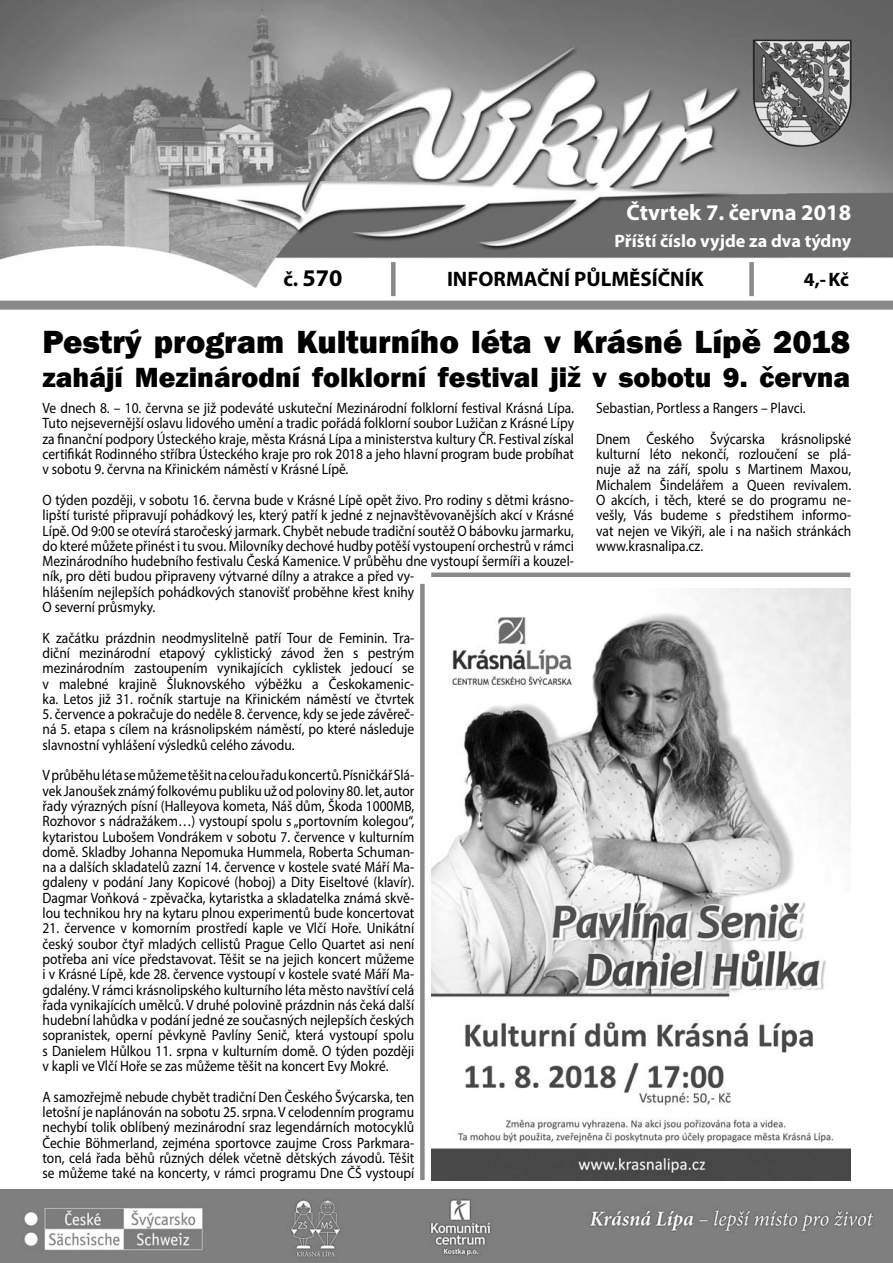
<style>
.page{position:relative;width:893px;height:1263px;background:#fff}
.page>*{position:absolute;margin:0;border:0;box-sizing:border-box;transform-origin:0 0}
.t1{font:800 33px "Franklin Gothic";color:#000}
.t2{font:800 28.5px "Franklin Gothic";color:#000}
.t3{font:700 24px "Myriad Pro";color:#000}
.t4{font:700 22.5px "Myriad Pro";color:#fff}
.t5{font:700 21px "Myriad Pro";color:#000}
.t6{font:700 19.5px "Myriad Pro";color:#000}
.t7{font:700 18px "Myriad Pro";color:#fff}
.t8{font:15px/15.3px "Myriad Pro";color:#000;text-align:justify;scale:.9 1}
.s1{font-size:21px}
</style>
<div class="page">
<img style="left:0;top:1189px;width:893px;height:74px">
<img style="left:0;top:0;width:788px;height:301px">
<div style="left:788px;top:0;width:105px;height:51px;background:#646464"></div>
<img style="left:841px;top:51px;width:52px;height:250px">
<img style="left:788px;top:158px;width:53px;height:143px">
<img style="left:748px;top:35px;width:107px;height:123px">
<div style="left:0;top:301px;width:893px;height:9px;background:#898989"></div>
<div style="left:391px;top:262px;width:5px;height:34px;background:#898989"></div>
<div style="left:749px;top:262px;width:5px;height:34px;background:#898989"></div>
<img style="left:431px;top:588px;width:419px;height:592px">
<div style="left:420px;top:584px;width:5px;height:596px;background:#898989"></div>
<div style="left:431px;top:572px;width:419px;height:5px;background:#898989"></div>
<h3 class="t4" style="left:627px;top:204px;width:226px">Čtvrtek 7. června 2018</h3>
<p class="t7" style="left:614px;top:234px;width:238px">Příští číslo vyjde za dva týdny</p>
<h3 class="t3" style="left:283px;top:269px;width:60px"><span class="s1">č.</span> 570</h3>
<h3 class="t5" style="left:447px;top:271px;width:258px">INFORMAČNÍ PŮLMĚSÍČNÍK</h3>
<h3 class="t6" style="left:804px;top:272px;width:47px">4,- Kč</h3>
<h1 class="t1" style="left:43px;top:323px;width:809px">Pestrý program Kulturního léta v Krásné Lípě 2018</h1>
<h2 class="t2" style="left:43px;top:361px;width:809px">zahájí Mezinárodní folklorní festival již v sobotu 9. června</h2>
<p class="t8" style="left:43px;top:402px;width:592px">Ve dnech 8. – 10. června se již podeváté uskuteční Mezinárodní folklorní festival Krásná Lípa.<br>Tuto nejsevernější oslavu lidového umění a tradic pořádá folklorní soubor Lužičan z Krásné Lípy za finanční podpory Ústeckého kraje, města Krásná Lípa a ministerstva kultury ČR. Festival získal certifikát Rodinného stříbra Ústeckého kraje pro rok 2018 a jeho hlavní program bude probíhat v sobotu 9. června na Křinickém náměstí v Krásné Lípě.</p>
<p class="t8" style="left:43px;top:494px;width:592px;text-align:left">O týden později, v sobotu 16. června bude v Krásné Lípě opět živo. Pro rodiny s dětmi krásno&shy;lipští turisté připravují pohádkový les, který patří k jedné z nejnavštěvovanějších akcí v Krásné Lípě. Od 9:00 se otevírá staročeský jarmark. Chybět nebude tradiční soutěž O bábovku jarmarku, do které můžete přinést i tu svou. Milovníky dechové hudby potěší vystoupení orchestrů v rámci Mezinárodního hudebního festivalu Česká Kamenice. V průběhu dne vystoupí šermíři a kouzel&shy;ník, pro děti budou připraveny výtvarné dílny a atrakce a před vy-<br>hlášením nejlepších pohádkových stanovišť proběhne křest knihy<br>O severní průsmyky.</p>
<p class="t8" style="left:43px;top:631px;width:415px">K začátku prázdnin neodmyslitelně patří Tour de Feminin. Tra&shy;diční mezinárodní etapový cyklistický závod žen s pestrým mezinárodním zastoupením vynikajících cyklistek jedoucí se v malebné krajině Šluknovského výběžku a Českokamenic&shy;ka. Letos již 31. ročník startuje na Křinickém náměstí ve čtvrtek</p>
<p class="t8" style="left:43px;top:708px;width:415px">5. července a pokračuje do neděle 8. července, kdy se jede závěreč&shy;ná 5. etapa s cílem na krásnolipském náměstí, po které následuje slavnostní vyhlášení výsledků celého závodu.</p>
<p class="t8" style="left:43px;top:769px;width:415px">V průběhu léta se můžeme těšit na celou řadu koncertů. Písničkář Slá&shy;vek Janoušek známý folkovému publiku už od poloviny 80. let, autor řady výrazných písní (Halleyova kometa, Náš dům, Škoda 1000MB, Rozhovor s nádražákem…) vystoupí spolu s „portovním kolegou“, kytaristou Lubošem Vondrákem v sobotu 7. července v kulturním domě. Skladby Johanna Nepomuka Hummela, Roberta Schuman&shy;na a dalších skladatelů zazní 14. července v kostele svaté Máří Ma&shy;gdaleny v podání Jany Kopicové (hoboj) a Dity Eiseltové (klavír).<br>Dagmar Voňková - zpěvačka, kytaristka a skladatelka známá skvě&shy;lou technikou hry na kytaru plnou experimentů bude koncertovat</p>
<p class="t8" style="left:43px;top:922px;width:415px">21. července v komorním prostředí kaple ve Vlčí Hoře. Unikátní český soubor čtyř mladých cellistů Prague Cello Quartet asi není potřeba ani více představovat. Těšit se na jejich koncert můžeme i v Krásné Lípě, kde 28. července vystoupí v kostele svaté Máří Ma&shy;gdalény. V rámci krásnolipského kulturního léta město navštíví celá řada vynikajících umělců. V druhé polovině prázdnin nás čeká další hudební lahůdka v podání jedné ze současných nejlepších českých sopranistek, operní pěvkyně Pavlíny Senič, která vystoupí spolu s Danielem Hůlkou 11. srpna v kulturním domě. O týden později v kapli ve Vlčí Hoře se zas můžeme těšit na koncert Evy Mokré.</p>
<p class="t8" style="left:43px;top:1090px;width:415px">A samozřejmě nebude chybět tradiční Den Českého Švýcarska, ten letošní je naplánován na sobotu 25. srpna. V celodenním programu nechybí tolik oblíbený mezinárodní sraz legendárních motocyklů Čechie Böhmerland, zejména sportovce zaujme Cross Parkmara&shy;ton, celá řada běhů různých délek včetně dětských závodů. Těšit se můžeme také na koncerty, v rámci programu Dne ČŠ vystoupí</p>
<p class="t8" style="left:596px;top:394px;width:285px;line-height:30.6px">Sebastian, Portless a Rangers – Plavci.<br>Dnem Českého Švýcarska krásnolipské</p>
<p class="t8" style="left:596px;top:448px;width:285px">kulturní léto nekončí, rozloučení se plá&shy;nuje až na září, spolu s Martinem Maxou, Michalem Šindelářem a Queen revivalem.<br>O akcích, i těch, které se do programu ne&shy;vešly, Vás budeme s předstihem informo&shy;vat nejen ve Vikýři, ale i na našich stránkách www.krasnalipa.cz.</p>
</div>
